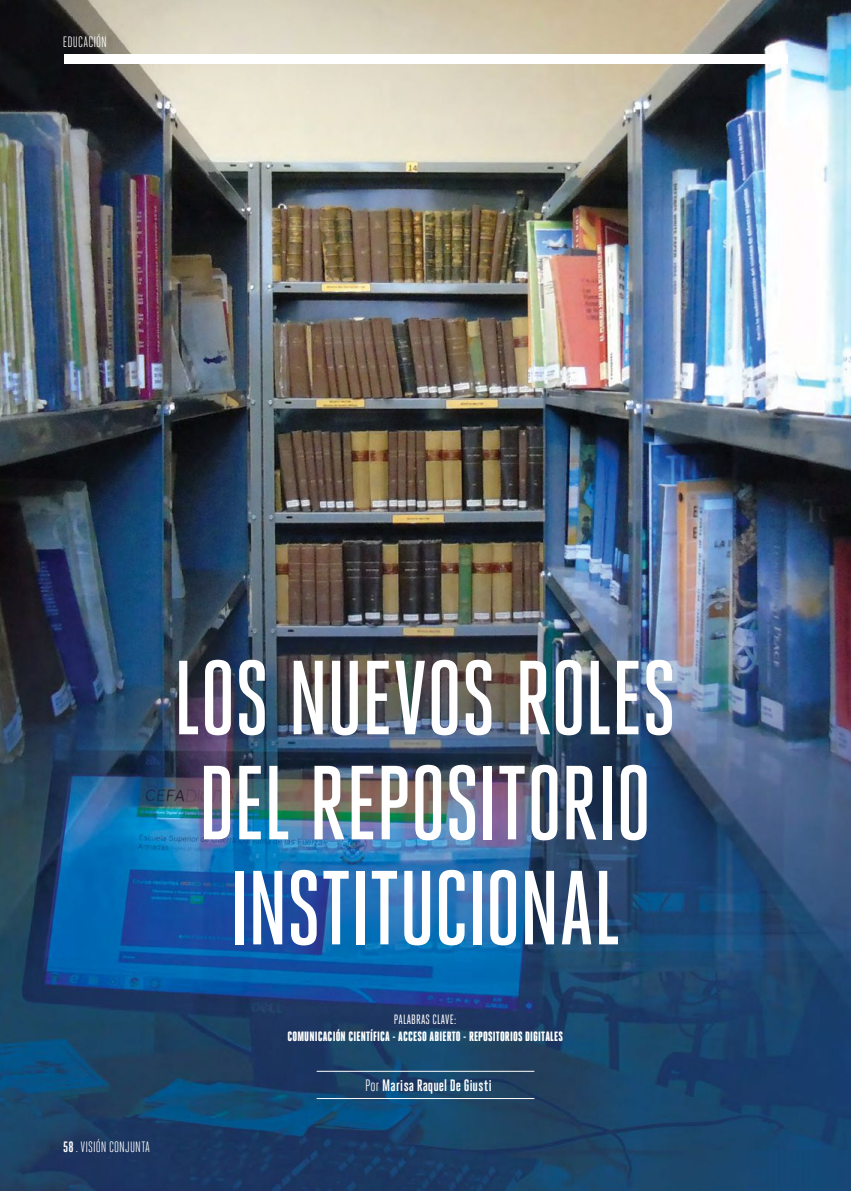
<style>
.page{position:relative;width:851px;height:1191px;background:#fff}
.page>*{position:absolute;margin:0;border:0;box-sizing:border-box;transform-origin:0 0}
.t1{font:500 105px/105px "Heroic Condensed";letter-spacing:-.015em;color:#fff;text-align:center}
.t2{font:700 16.5px "Heroic Condensed";color:#fff}
.t3{font:15px "Heroic Condensed";letter-spacing:.005em;color:#fff}
.t4{font:900 13.5px "Heroic Condensed";letter-spacing:.01em;color:#fff}
.t5{font:13.5px "Heroic Condensed";letter-spacing:.01em;color:#fff}
.s1{font-weight:700}
.s2{font-weight:400}
</style>
<div class="page">
<img style="left:0;top:0;width:850px;height:1191px">
<hr style="left:316px;top:1071px;width:218px;height:1px;background:#fff">
<hr style="left:316px;top:1098px;width:218px;height:1px;background:#fff">
<div style="left:64px;top:54px;width:723px;height:9px;background:#fff"></div>
<p class="t3" style="left:63px;top:33px;width:46px">EDUCACIÓN</p>
<p class="t3" style="left:63px;top:1139px;width:88px"><span class="s1">58</span> .VISIÓN CONJUNTA</p>
<h1 class="t1" style="left:173px;top:646px;width:505px">LOS NUEVOS ROLES<br>DEL REPOSITORIO<br>INSTITUCIONAL</h1>
<p class="t5" style="left:394px;top:1012px;width:64px">PALABRAS CLAVE:</p>
<p class="t4" style="left:287px;top:1028px;width:277px">COMUNICACIÓN CIENTÍFICA - ACCESO ABIERTO - REPOSITORIOS DIGITALES</p>
<p class="t2" style="left:365px;top:1075px;width:128px"><span class="s2">POR</span> Marisa Raquel De Giusti</p>
</div>
